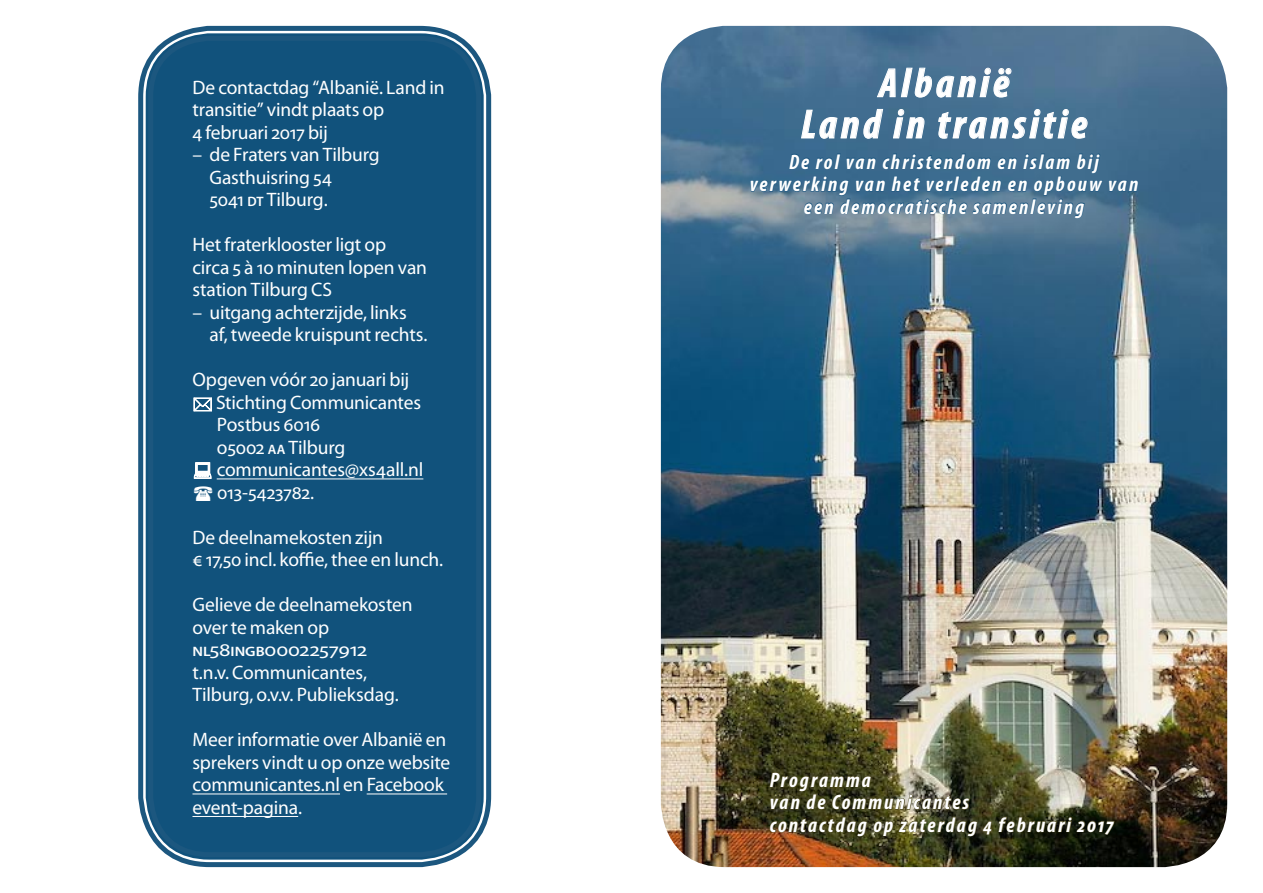
<style>
.page{position:relative;width:1263px;height:893px;background:#fff}
.page>*{position:absolute;margin:0;border:0;box-sizing:border-box;transform-origin:0 0}
.t1{font:italic 700 condensed 41.25px/41.2px "Myriad Pro";letter-spacing:.095em;color:#fff;text-align:center}
.t2{font:italic 700 condensed 21px/22.5px "Myriad Pro";letter-spacing:.1em;color:#fff;text-align:center}
.t3{font:19.5px/22.5px "Myriad Pro";letter-spacing:-.01em;color:#fff}
.s1{font-weight:600;font-size:13.65px}
.s2{font-style:inherit}
</style>
<div class="page">
<div style="left:146px;top:33px;width:338px;height:827px;background:#11527c;border-radius:64px"></div>
<div style="left:138px;top:26px;width:353px;height:841px;border:5px solid #1c577f;border-radius:69px"></div>
<div style="left:148px;top:36px;width:333px;height:821px;border:5px solid #1c577f;border-radius:59px"></div>
<hr style="left:217px;top:479px;width:206px;height:1px;background:#fff">
<hr style="left:192px;top:794px;width:148px;height:1px;background:#fff">
<hr style="left:367px;top:794px;width:80px;height:1px;background:#fff">
<hr style="left:192px;top:816px;width:106px;height:1px;background:#fff">
<img style="left:661px;top:26px;width:566px;height:841px">
<svg style="left:877px;top:49px;width:18px;height:48px"></svg>
<svg style="left:901px;top:68px;width:110px;height:29px;background:#688aa6"></svg>
<svg style="left:801px;top:109px;width:82px;height:30px;background:#5e83a1"></svg>
<svg style="left:893px;top:109px;width:31px;height:29px"></svg>
<svg style="left:938px;top:109px;width:149px;height:30px;background:#6287a3"></svg>
<svg style="left:1109px;top:180px;width:29px;height:11px"></svg>
<svg style="left:750px;top:154px;width:353px;height:64px;background:#446f8f"></svg>
<svg style="left:770px;top:772px;width:199px;height:37px;background:#515032"></svg>
<svg style="left:770px;top:817px;width:97px;height:19px;background:#433c1b"></svg>
<svg style="left:874px;top:821px;width:19px;height:15px"></svg>
<svg style="left:899px;top:817px;width:78px;height:19px"></svg>
<svg style="left:983px;top:821px;width:9px;height:13px"></svg>
<svg style="left:999px;top:817px;width:115px;height:17px;background:#262811"></svg>
<svg style="left:194px;top:398px;width:18px;height:13px"></svg>
<svg style="left:194px;top:462px;width:17px;height:17px"></svg>
<p class="t3" style="left:192px;top:76px;width:254px">De contactdag “Albanië. Land in transitie” vindt plaats op<br>4 februari 2017 bij</p>
<p class="t3" style="left:209px;top:143px;width:172px;text-indent:-17px">– de Fraters van Tilburg<br>Gasthuisring 54<br>5041 <span class="s1">DT</span> Tilburg.</p>
<p class="t3" style="left:192px;top:233px;width:236px">Het fraterklooster ligt op circa 5 à 10 minuten lopen van station Tilburg CS</p>
<p class="t3" style="left:209px;top:301px;width:220px;text-indent:-17px">– uitgang achterzijde, links af, tweede kruispunt rechts.</p>
<p class="t3" style="left:216px;top:368px;width:209px;text-indent:-24px">Opgeven vóór 20 januari bij<br>Stichting Communicantes<br>Postbus 6016<br>o5002 <span class="s1">AA</span> Tilburg communicantes@xs4all.nl<br>013-5423782.</p>
<p class="t3" style="left:192px;top:526px;width:252px">De deelnamekosten zijn<br>€ 17,50 incl. koffie, thee en lunch.</p>
<p class="t3" style="left:192px;top:593px;width:222px">Gelieve de deelnamekosten over te maken op<br><span class="s1">NL</span><span class="s2">58</span><span class="s1">INGB</span><span class="s2">0002257912<br></span>t.n.v. Communicantes,<br>Tilburg, o.v.v. Publieksdag.</p>
<p class="t3" style="left:192px;top:728px;width:259px">Meer informatie over Albanië en sprekers vindt u op onze website communicantes.nl en Facebook event-pagina.</p>
<h1 class="t1" style="left:801px;top:62px;width:287px">Albanië<br>Land in transitie</h1>
<p class="t2" style="left:750px;top:150px;width:390px">De rol van christendom en islam bij verwerking van het verleden en opbouw van een democratische samenleving</p>
<p class="t2" style="left:770px;top:768px;width:346px;text-align:left">Programma<br>van de Communicantes<br>contactdag op zaterdag 4 februari 2017</p>
</div>
